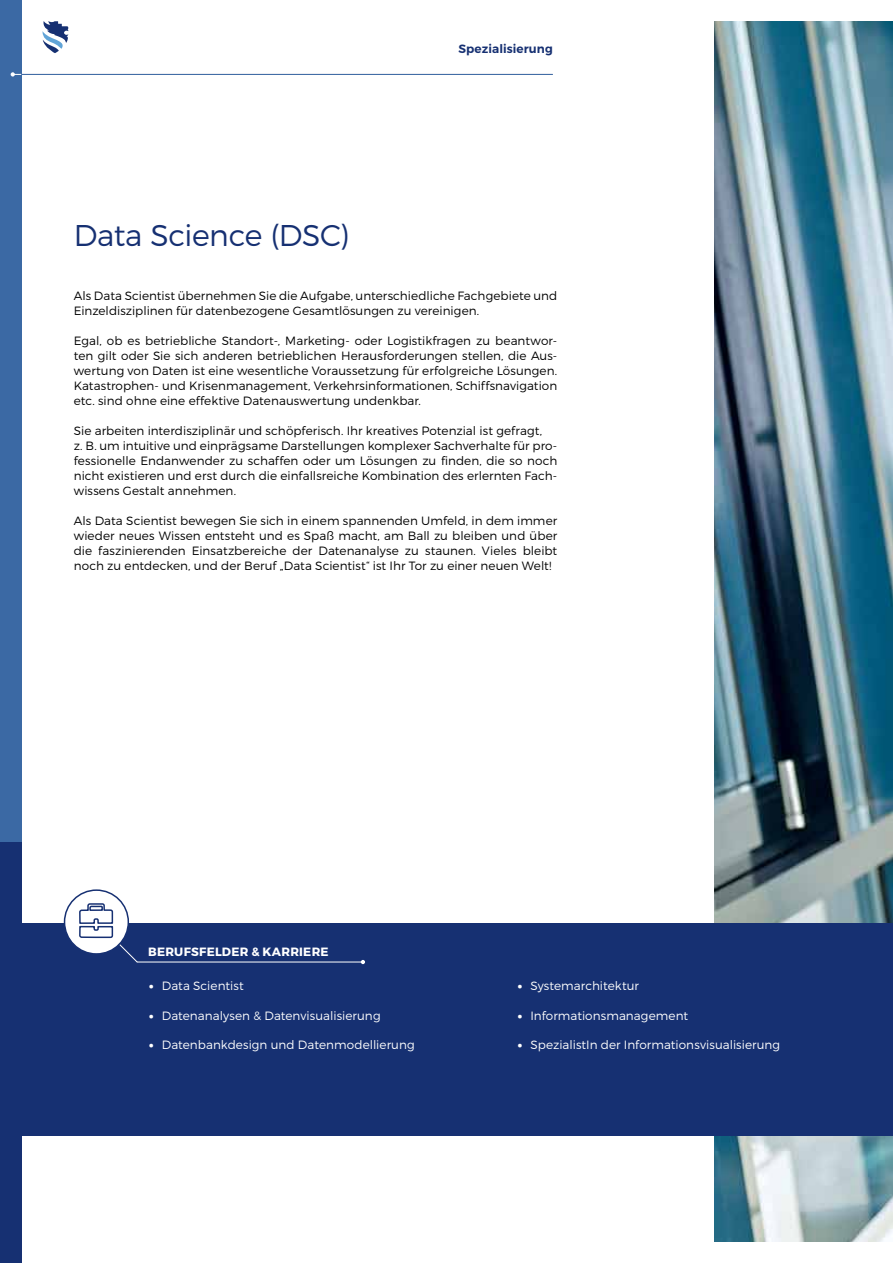
<style>
.page{position:relative;width:893px;height:1263px;background:#fff}
.page>*{position:absolute;margin:0;border:0;box-sizing:border-box;transform-origin:0 0}
.t1{font:300 30px "Montserrat";letter-spacing:-.015em;color:#163072}
.t2{font:300 12px/15px "Montserrat";letter-spacing:.005em;color:#000}
.t3{font:300 12px "Montserrat";letter-spacing:.005em;color:#fff}
.t4{font:700 12px "Montserrat";letter-spacing:.025em;color:#fff}
.t5{font:600 12px "Montserrat";letter-spacing:.005em;color:#163072}
.s1{font-weight:900}
</style>
<div class="page">
<img style="left:714px;top:21px;width:179px;height:1221px">
<div style="left:0;top:0;width:21px;height:1263px;background:#163072"></div>
<div style="left:0;top:0;width:21px;height:842px;background:#3b69a4"></div>
<div style="left:21px;top:923px;width:872px;height:212px;background:#163072"></div>
<hr style="left:892px;top:923px;width:1px;height:212px;background:#61a4d7">
<hr style="left:21px;top:74px;width:532px;height:1px;background:#61a4d7">
<svg style="left:11px;top:72px;width:10px;height:5px"></svg>
<svg style="left:43px;top:21px;width:25px;height:32px"></svg>
<svg style="left:361px;top:960px;width:4px;height:4px"></svg>
<hr style="left:137px;top:962px;width:226px;height:1px;background:#fff">
<div style="left:65px;top:890px;width:63px;height:64px;background:#fff;border-radius:50%"></div>
<div style="left:64px;top:889px;width:65px;height:66px;border:2px solid #163072;border-radius:50%"></div>
<svg style="left:78px;top:902px;width:60px;height:61px"></svg>
<h1 class="t1" style="left:74px;top:217px;width:277px">Data Science (DSC)</h1>
<p class="t5" style="left:458px;top:41px;width:96px">Spezialisierung</p>
<p class="t2" style="left:74px;top:288px;width:485px">Als Data Scientist übernehmen Sie die Aufgabe, unterschiedliche Fachgebiete und<br>Einzeldisziplinen für datenbezogene Gesamtlösungen zu vereinigen.</p>
<p class="t2" style="left:74px;top:333px;width:485px;text-align:justify">Egal, ob es betriebliche Standort-, Marketing- oder Logistikfragen zu beantwor&shy;ten gilt oder Sie sich anderen betrieblichen Herausforderungen stellen, die Aus&shy;wertung von Daten ist eine wesentliche Voraussetzung für erfolgreiche Lösungen.<br>Katastrophen- und Krisenmanagement, Verkehrsinformationen, Schiffsnavigation etc. sind ohne eine effektive Datenauswertung undenkbar.</p>
<p class="t2" style="left:74px;top:423px;width:485px">Sie arbeiten interdisziplinär und schöpferisch. Ihr kreatives Potenzial ist gefragt,<br>z. B. um intuitive und einprägsame Darstellungen komplexer Sachverhalte für pro&shy;fessionelle Endanwender zu schaffen oder um Lösungen zu finden, die so noch nicht existieren und erst durch die einfallsreiche Kombination des erlernten Fach&shy;wissens Gestalt annehmen.</p>
<p class="t2" style="left:74px;top:513px;width:485px;text-align:justify">Als Data Scientist bewegen Sie sich in einem spannenden Umfeld, in dem immer wieder neues Wissen entsteht und es Spaß macht, am Ball zu bleiben und über die faszinierenden Einsatzbereiche der Datenanalyse zu staunen. Vieles bleibt noch zu entdecken, und der Beruf „Data Scientist“ ist Ihr Tor zu einer neuen Welt!</p>
<p class="t4" style="left:148px;top:944px;width:182px">BERUFSFELDER &amp; KARRIERE</p>
<p class="t3" style="left:149px;top:978px;width:96px"><span class="s1">•</span> Data Scientist</p>
<p class="t3" style="left:149px;top:1008px;width:233px"><span class="s1">•</span> Datenanalysen &amp; Datenvisualisierung</p>
<p class="t3" style="left:149px;top:1038px;width:267px"><span class="s1">•</span> Datenbankdesign und Datenmodellierung</p>
<p class="t3" style="left:518px;top:978px;width:123px"><span class="s1">•</span> Systemarchitektur</p>
<p class="t3" style="left:518px;top:1008px;width:172px"><span class="s1">•</span> Informationsmanagement</p>
<p class="t3" style="left:518px;top:1038px;width:264px"><span class="s1">•</span> SpezialistIn der Informationsvisualisierung</p>
</div>
